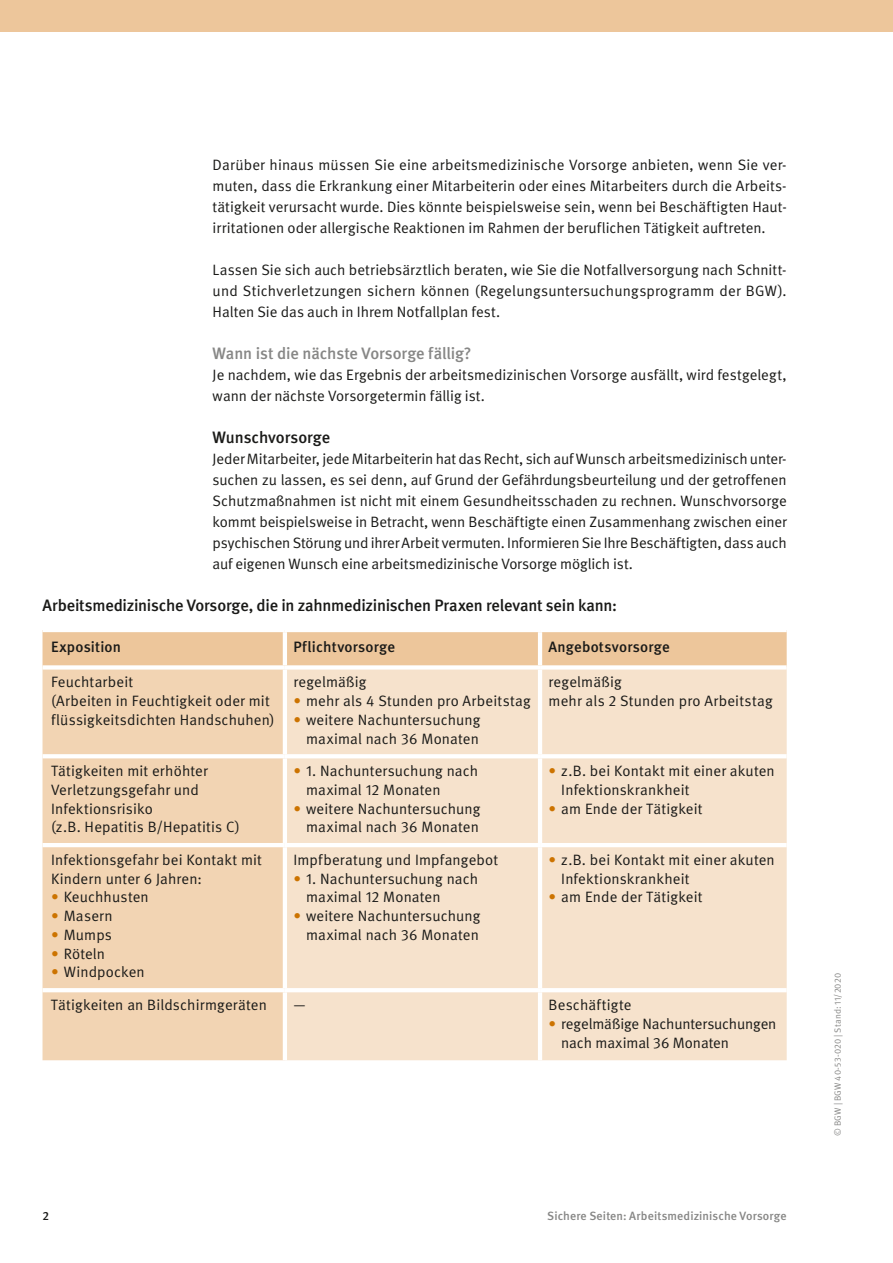
<style>
.page{position:relative;width:893px;height:1263px;background:#fff}
.page>*{position:absolute;margin:0;border:0;box-sizing:border-box;transform-origin:0 0}
.t1{font:500 16.5px "DGUV Meta";letter-spacing:-.01em;color:#1a1a18}
.t2{font:500 16.5px "DGUV Meta";letter-spacing:-.005em;color:#878786}
.t3{font:15px/18.8px "DGUV Meta";letter-spacing:.01em;color:#1a1a18}
.t4{font:15px/18.8px "DGUV Meta";letter-spacing:-.01em;color:#1a1a18}
.t5{font:500 15px "DGUV Meta";letter-spacing:.015em;color:#1a1a18}
.t6{font:500 12px "DGUV Meta";letter-spacing:.01em;color:#878786}
.t7{font:500 12px "DGUV Meta";color:#1a1a18}
.t8{font:9px "DGUV Meta";letter-spacing:.025em;color:#878786}
.s1{color:#cc7300}
</style>
<div class="page">
<div style="left:0;top:0;width:893px;height:32px;background:#edc69b"></div>
<div style="left:43px;top:632px;width:744px;height:33px;background:#edc69b"></div>
<div style="left:43px;top:669px;width:240px;height:391px;background:#f2d4b3"></div>
<div style="left:287px;top:669px;width:500px;height:391px;background:#f6e2cc"></div>
<hr style="left:283px;top:632px;width:4px;height:33px;background:#fff">
<hr style="left:538px;top:632px;width:4px;height:33px;background:#fff">
<hr style="left:538px;top:669px;width:4px;height:85px;background:#fff">
<hr style="left:538px;top:758px;width:4px;height:85px;background:#fff">
<hr style="left:43px;top:843px;width:242px;height:4px;background:#fff">
<hr style="left:285px;top:843px;width:255px;height:4px;background:#fff">
<hr style="left:540px;top:843px;width:247px;height:4px;background:#fff">
<hr style="left:538px;top:847px;width:4px;height:141px;background:#fff">
<hr style="left:538px;top:992px;width:4px;height:68px;background:#fff">
<svg style="left:43px;top:665px;width:242px;height:1px"></svg>
<svg style="left:285px;top:665px;width:255px;height:1px"></svg>
<svg style="left:540px;top:665px;width:247px;height:4px"></svg>
<hr style="left:43px;top:754px;width:242px;height:4px;background:#fff">
<hr style="left:285px;top:754px;width:255px;height:4px;background:#fff">
<hr style="left:540px;top:754px;width:247px;height:4px;background:#fff">
<hr style="left:43px;top:988px;width:242px;height:4px;background:#fff">
<hr style="left:285px;top:988px;width:255px;height:4px;background:#fff">
<hr style="left:540px;top:988px;width:247px;height:4px;background:#fff">
<p class="t3" style="left:213px;top:154px;width:576px;line-height:21px;text-align:justify">Darüber hinaus müssen Sie eine arbeitsmedizinische Vorsorge anbieten, wenn Sie ver&shy;muten, dass die Erkrankung einer Mitarbeiterin oder eines Mitarbeiters durch die Arbeits&shy;tätigkeit verursacht wurde. Dies könnte beispielsweise sein, wenn bei Beschäftigten Haut&shy;irritationen oder allergische Reaktionen im Rahmen der beruflichen Tätigkeit auftreten.</p>
<p class="t3" style="left:213px;top:259px;width:576px;line-height:21px;text-align:justify">Lassen Sie sich auch betriebsärztlich beraten, wie Sie die Notfallversorgung nach Schnitt&shy;und Stichverletzungen sichern können (Regelungsuntersuchungsprogramm der BGW).<br>Halten Sie das auch in Ihrem Notfallplan fest.</p>
<p class="t2" style="left:213px;top:344px;width:260px">Wann ist die nächste Vorsorge fällig?</p>
<p class="t3" style="left:213px;top:364px;width:576px;line-height:21px">Je nachdem, wie das Ergebnis der arbeitsmedizinischen Vorsorge ausfällt, wird festgelegt, wann der nächste Vorsorgetermin fällig ist.</p>
<p class="t1" style="left:213px;top:428px;width:119px">Wunschvorsorge</p>
<p class="t3" style="left:213px;top:448px;width:576px;line-height:21px;text-align:justify">Jeder Mitarbeiter, jede Mitarbeiterin hat das Recht, sich auf Wunsch arbeitsmedizinisch unter&shy;suchen zu lassen, es sei denn, auf Grund der Gefährdungsbeurteilung und der getroffenen Schutzmaßnahmen ist nicht mit einem Gesundheitsschaden zu rechnen. Wunschvorsorge kommt beispielsweise in Betracht, wenn Beschäftigte einen Zusammenhang zwischen einer psychischen Störung und ihrer Arbeit vermuten. Informieren Sie Ihre Beschäftigten, dass auch auf eigenen Wunsch eine arbeitsmedizinische Vorsorge möglich ist.</p>
<p class="t1" style="left:43px;top:596px;width:576px">Arbeitsmedizinische Vorsorge, die in zahnmedizinischen Praxen relevant sein kann:</p>
<p class="t5" style="left:51px;top:638px;width:71px">Exposition</p>
<p class="t5" style="left:293px;top:638px;width:103px">Pflichtvorsorge</p>
<p class="t5" style="left:548px;top:638px;width:123px">Angebotsvorsorge</p>
<p class="t3" style="left:51px;top:673px;width:225px">Feuchtarbeit<br>(Arbeiten in Feuchtigkeit oder mit flüssigkeitsdichten Handschuhen)</p>
<p class="t3" style="left:293px;top:673px;width:75px">regelmäßig</p>
<p class="t3" style="left:548px;top:673px;width:226px">regelmäßig<br>mehr als 2 Stunden pro Arbeitstag</p>
<p class="t3" style="left:293px;top:692px;width:239px"><span class="s1">•</span> mehr als 4 Stunden pro Arbeitstag</p>
<p class="t3" style="left:293px;top:710px;width:188px;text-align:right"><span class="s1">•</span> weitere Nachuntersuchung maximal nach 36 Monaten</p>
<p class="t3" style="left:51px;top:762px;width:190px">Tätigkeiten mit erhöhter<br>Verletzungsgefahr und<br>Infektionsrisiko<br>(z.B. Hepatitis B/Hepatitis C)</p>
<p class="t3" style="left:306px;top:762px;width:174px;text-indent:-13px"><span class="s1">•</span> 1. Nachuntersuchung nach maximal 12 Monaten</p>
<p class="t3" style="left:293px;top:799px;width:188px;text-align:right"><span class="s1">•</span> weitere Nachuntersuchung maximal nach 36 Monaten</p>
<p class="t3" style="left:51px;top:851px;width:212px">Infektionsgefahr bei Kontakt mit<br>Kindern unter 6 Jahren:</p>
<p class="t3" style="left:51px;top:888px;width:99px"><span class="s1">•</span> Keuchhusten</p>
<p class="t3" style="left:51px;top:907px;width:63px"><span class="s1">•</span> Masern</p>
<p class="t3" style="left:51px;top:926px;width:62px"><span class="s1">•</span> Mumps</p>
<p class="t3" style="left:51px;top:944px;width:56px"><span class="s1">•</span> Röteln</p>
<p class="t3" style="left:51px;top:963px;width:95px"><span class="s1">•</span> Windpocken</p>
<p class="t3" style="left:293px;top:851px;width:206px">Impfberatung und Impfangebot</p>
<p class="t3" style="left:306px;top:869px;width:174px;text-indent:-13px"><span class="s1">•</span> 1. Nachuntersuchung nach maximal 12 Monaten</p>
<p class="t3" style="left:293px;top:907px;width:188px;text-align:right"><span class="s1">•</span> weitere Nachuntersuchung maximal nach 36 Monaten</p>
<p class="t3" style="left:561px;top:762px;width:215px;text-indent:-13px"><span class="s1">•</span> z.B. bei Kontakt mit einer akuten<br>Infektionskrankheit</p>
<p class="t3" style="left:548px;top:799px;width:156px"><span class="s1">•</span> am Ende der Tätigkeit</p>
<p class="t3" style="left:561px;top:851px;width:215px;text-indent:-13px"><span class="s1">•</span> z.B. bei Kontakt mit einer akuten<br>Infektionskrankheit</p>
<p class="t3" style="left:548px;top:888px;width:156px"><span class="s1">•</span> am Ende der Tätigkeit</p>
<p class="t3" style="left:51px;top:996px;width:217px">Tätigkeiten an Bildschirmgeräten</p>
<p class="t3" style="left:293px;top:996px;width:14px">—</p>
<p class="t3" style="left:548px;top:996px;width:85px">Beschäftigte</p>
<p class="t4" style="left:561px;top:1014px;width:217px;text-indent:-13px"><span class="s1">•</span> regelmäßige Nachuntersuchungen nach maximal 36 Monaten</p>
<p class="t7" style="left:43px;top:1209px;width:8px">2</p>
<p class="t6" style="left:547px;top:1209px;width:241px">Sichere Seiten: Arbeitsmedizinische Vorsorge</p>
<p class="t8" style="left:833px;top:1136px;width:164px;rotate:-90deg">© BGW | BGW 40-53-020 | Stand: 11/2020</p>
</div>
